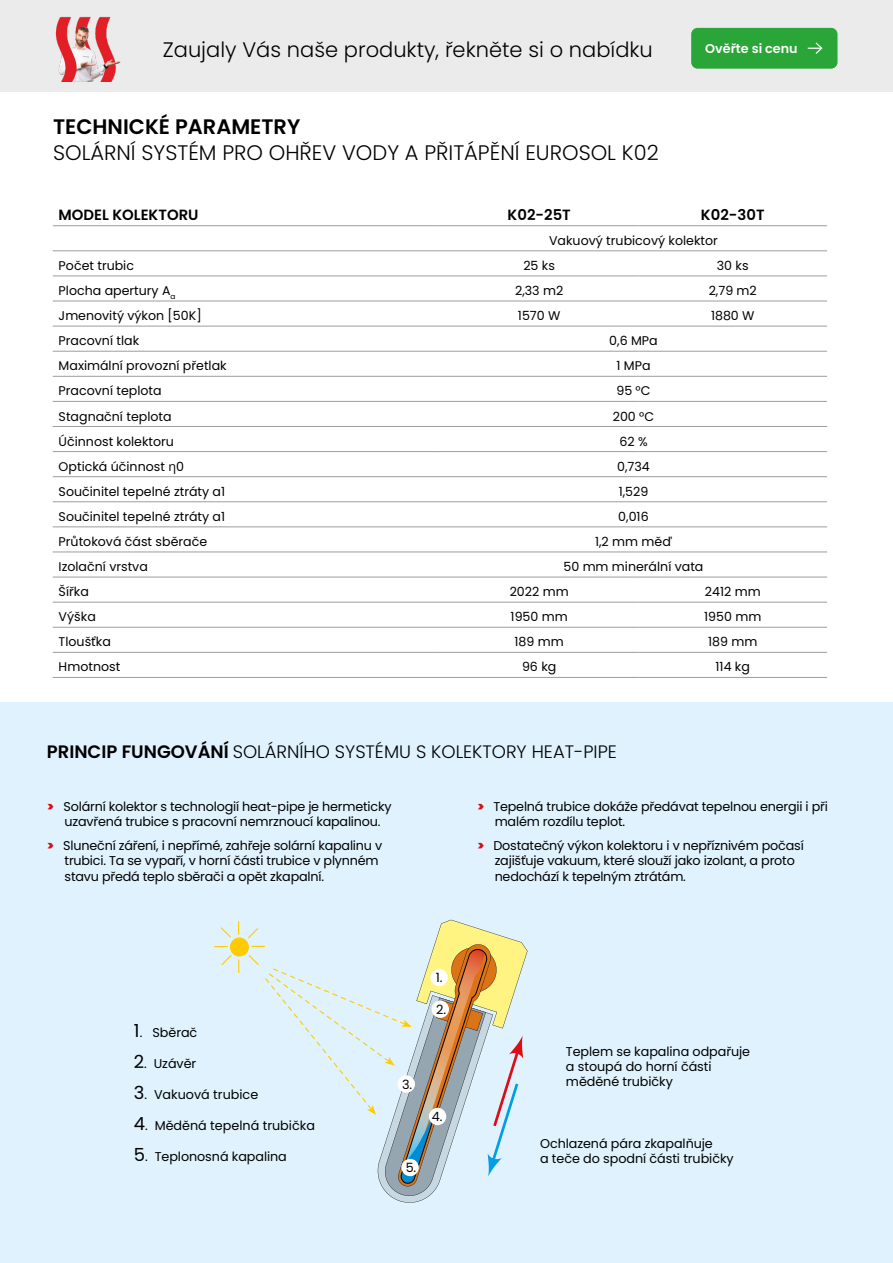
<style>
.page{position:relative;width:893px;height:1263px;background:#fff}
.page>*{position:absolute;margin:0;border:0;box-sizing:border-box;transform-origin:0 0}
.t1{font:300 21px "Poppins";color:#000}
.t2{font:600 21px "Poppins";color:#000}
.t3{font:300 18px "Poppins";color:#000}
.t4{font:600 14.85px "Poppins";color:#000}
.t5{font:12.75px/15.3px "Poppins";letter-spacing:-.015em;color:#000}
.t6{font:600 12.75px "Poppins";color:#fff}
.t7{font:12.6px "Poppins";color:#000}
.s1{font-family:"Open Sans"}
.s2{font-weight:600}
.s3{font-weight:900;color:#dc0d15}
.s4{font-size:18px}
</style>
<div class="page">
<div style="left:0;top:702px;width:893px;height:561px;background:#dff2fd"></div>
<hr style="left:53px;top:225px;width:387px;height:1px;background:#9d9d9c">
<hr style="left:440px;top:225px;width:198px;height:1px;background:#9d9d9c">
<hr style="left:638px;top:225px;width:189px;height:1px;background:#9d9d9c">
<hr style="left:53px;top:250px;width:387px;height:1px;background:#9d9d9c">
<hr style="left:440px;top:250px;width:198px;height:1px;background:#9d9d9c">
<hr style="left:638px;top:250px;width:189px;height:1px;background:#9d9d9c">
<hr style="left:53px;top:276px;width:387px;height:1px;background:#9d9d9c">
<hr style="left:440px;top:276px;width:198px;height:1px;background:#9d9d9c">
<hr style="left:638px;top:276px;width:189px;height:1px;background:#9d9d9c">
<hr style="left:53px;top:301px;width:387px;height:1px;background:#9d9d9c">
<hr style="left:440px;top:301px;width:198px;height:1px;background:#9d9d9c">
<hr style="left:638px;top:301px;width:189px;height:1px;background:#9d9d9c">
<hr style="left:53px;top:326px;width:387px;height:1px;background:#9d9d9c">
<hr style="left:440px;top:326px;width:198px;height:1px;background:#9d9d9c">
<hr style="left:638px;top:326px;width:189px;height:1px;background:#9d9d9c">
<hr style="left:53px;top:351px;width:387px;height:1px;background:#9d9d9c">
<hr style="left:440px;top:351px;width:198px;height:1px;background:#9d9d9c">
<hr style="left:638px;top:351px;width:189px;height:1px;background:#9d9d9c">
<hr style="left:53px;top:376px;width:387px;height:1px;background:#9d9d9c">
<hr style="left:440px;top:376px;width:198px;height:1px;background:#9d9d9c">
<hr style="left:638px;top:376px;width:189px;height:1px;background:#9d9d9c">
<hr style="left:53px;top:401px;width:387px;height:1px;background:#9d9d9c">
<hr style="left:440px;top:401px;width:198px;height:1px;background:#9d9d9c">
<hr style="left:638px;top:401px;width:189px;height:1px;background:#9d9d9c">
<hr style="left:53px;top:426px;width:387px;height:1px;background:#9d9d9c">
<hr style="left:440px;top:426px;width:198px;height:1px;background:#9d9d9c">
<hr style="left:638px;top:426px;width:189px;height:1px;background:#9d9d9c">
<hr style="left:53px;top:451px;width:387px;height:1px;background:#9d9d9c">
<hr style="left:440px;top:451px;width:198px;height:1px;background:#9d9d9c">
<hr style="left:638px;top:451px;width:189px;height:1px;background:#9d9d9c">
<hr style="left:53px;top:476px;width:387px;height:1px;background:#9d9d9c">
<hr style="left:440px;top:476px;width:198px;height:1px;background:#9d9d9c">
<hr style="left:638px;top:476px;width:189px;height:1px;background:#9d9d9c">
<hr style="left:53px;top:501px;width:387px;height:1px;background:#9d9d9c">
<hr style="left:440px;top:501px;width:198px;height:1px;background:#9d9d9c">
<hr style="left:638px;top:501px;width:189px;height:1px;background:#9d9d9c">
<hr style="left:53px;top:526px;width:387px;height:1px;background:#9d9d9c">
<hr style="left:440px;top:526px;width:198px;height:1px;background:#9d9d9c">
<hr style="left:638px;top:526px;width:189px;height:1px;background:#9d9d9c">
<hr style="left:53px;top:552px;width:387px;height:1px;background:#9d9d9c">
<hr style="left:440px;top:552px;width:198px;height:1px;background:#9d9d9c">
<hr style="left:638px;top:552px;width:189px;height:1px;background:#9d9d9c">
<hr style="left:53px;top:577px;width:387px;height:1px;background:#9d9d9c">
<hr style="left:440px;top:577px;width:198px;height:1px;background:#9d9d9c">
<hr style="left:638px;top:577px;width:189px;height:1px;background:#9d9d9c">
<hr style="left:53px;top:602px;width:387px;height:1px;background:#9d9d9c">
<hr style="left:440px;top:602px;width:198px;height:1px;background:#9d9d9c">
<hr style="left:638px;top:602px;width:189px;height:1px;background:#9d9d9c">
<hr style="left:53px;top:627px;width:387px;height:1px;background:#9d9d9c">
<hr style="left:440px;top:627px;width:198px;height:1px;background:#9d9d9c">
<hr style="left:638px;top:627px;width:189px;height:1px;background:#9d9d9c">
<hr style="left:53px;top:652px;width:387px;height:1px;background:#9d9d9c">
<hr style="left:440px;top:652px;width:198px;height:1px;background:#9d9d9c">
<hr style="left:638px;top:652px;width:189px;height:1px;background:#9d9d9c">
<hr style="left:53px;top:677px;width:387px;height:1px;background:#9d9d9c">
<hr style="left:440px;top:677px;width:198px;height:1px;background:#9d9d9c">
<hr style="left:638px;top:677px;width:189px;height:1px;background:#9d9d9c">
<div style="left:230px;top:938px;width:18px;height:18px;background:#fecb04;border-radius:50%"></div>
<div style="left:230px;top:937px;width:19px;height:19px;border:1px solid #fc0;border-radius:50%"></div>
<svg style="left:215px;top:946px;width:12px;height:1px"></svg>
<svg style="left:238px;top:921px;width:1px;height:13px"></svg>
<svg style="left:220px;top:927px;width:11px;height:11px"></svg>
<svg style="left:221px;top:954px;width:18px;height:18px"></svg>
<svg style="left:247px;top:920px;width:280px;height:283px"></svg>
<div style="left:0;top:0;width:893px;height:91px;background:#ebebeb"></div>
<div style="left:691px;top:27px;width:147px;height:42px;background:#2aa537;border-radius:7px"></div>
<div style="left:690px;top:27px;width:149px;height:43px;border:1px solid #ededed;border-radius:7px"></div>
<svg style="left:808px;top:42px;width:15px;height:12px"></svg>
<img style="left:55px;top:16px;width:66px;height:65px">
<h1 class="t1" style="left:163px;top:37px;width:492px">Zaujaly Vás naše produkty, řekněte si o nabídku</h1>
<p class="t6" style="left:705px;top:41px;width:94px">Ověřte si cenu</p>
<h1 class="t2" style="left:53px;top:115px;width:249px">TECHNICKÉ PARAMETRY</h1>
<h1 class="t1" style="left:53px;top:140px;width:607px">SOLÁRNÍ SYSTÉM PRO OHŘEV VODY A PŘITÁPĚNÍ EUROSOL K02</h1>
<p class="t4" style="left:59px;top:206px;width:141px">MODEL KOLEKTORU</p>
<p class="t4" style="left:508px;top:206px;width:65px">K02-25T</p>
<p class="t4" style="left:701px;top:206px;width:65px">K02-30T</p>
<p class="t7" style="left:549px;top:233px;width:170px">Vakuový trubicový kolektor</p>
<p class="t7" style="left:59px;top:258px;width:77px">Počet trubic</p>
<p class="t7" style="left:523px;top:258px;width:33px">25 ks</p>
<p class="t7" style="left:717px;top:258px;width:33px">30 ks</p>
<p class="t7" style="left:59px;top:283px;width:118px">Plocha apertury A<sub>a</sub></p>
<p class="t7" style="left:515px;top:283px;width:50px">2,33 m2</p>
<p class="t7" style="left:709px;top:283px;width:50px">2,79 m2</p>
<p class="t7" style="left:59px;top:308px;width:145px">Jmenovitý výkon [50K]</p>
<p class="t7" style="left:518px;top:308px;width:44px">1570 W</p>
<p class="t7" style="left:711px;top:308px;width:45px">1880 W</p>
<p class="t7" style="left:59px;top:334px;width:82px">Pracovní tlak</p>
<p class="t7" style="left:609px;top:334px;width:50px">0,6 MPa</p>
<p class="t7" style="left:59px;top:359px;width:170px">Maximální provozní přetlak</p>
<p class="t7" style="left:616px;top:359px;width:36px">1 MPa</p>
<p class="t7" style="left:59px;top:384px;width:105px">Pracovní teplota</p>
<p class="t7" style="left:616px;top:384px;width:36px">95 °C</p>
<p class="t7" style="left:59px;top:409px;width:114px">Stagnační teplota</p>
<p class="t7" style="left:613px;top:409px;width:43px">200 °C</p>
<p class="t7" style="left:59px;top:434px;width:117px">Účinnost kolektoru</p>
<p class="t7" style="left:619px;top:434px;width:30px">62 %</p>
<p class="t7" style="left:59px;top:459px;width:127px">Optická účinnost <span class="s1">η</span>0</p>
<p class="t7" style="left:617px;top:459px;width:34px">0,734</p>
<p class="t7" style="left:59px;top:484px;width:168px">Součinitel tepelné ztráty a1</p>
<p class="t7" style="left:619px;top:484px;width:31px">1,529</p>
<p class="t7" style="left:59px;top:509px;width:168px">Součinitel tepelné ztráty a1</p>
<p class="t7" style="left:618px;top:509px;width:32px">0,016</p>
<p class="t7" style="left:59px;top:534px;width:150px">Průtoková část sběrače</p>
<p class="t7" style="left:595px;top:534px;width:78px">1,2 mm měď</p>
<p class="t7" style="left:59px;top:559px;width:91px">Izolační vrstva</p>
<p class="t7" style="left:563px;top:559px;width:142px">50 mm minerální vata</p>
<p class="t7" style="left:59px;top:584px;width:32px">Šířka</p>
<p class="t7" style="left:510px;top:584px;width:60px">2022 mm</p>
<p class="t7" style="left:705px;top:584px;width:57px">2412 mm</p>
<p class="t7" style="left:59px;top:609px;width:39px">Výška</p>
<p class="t7" style="left:511px;top:609px;width:59px">1950 mm</p>
<p class="t7" style="left:704px;top:609px;width:59px">1950 mm</p>
<p class="t7" style="left:59px;top:635px;width:54px">Tloušťka</p>
<p class="t7" style="left:515px;top:635px;width:51px">189 mm</p>
<p class="t7" style="left:708px;top:635px;width:51px">189 mm</p>
<p class="t7" style="left:59px;top:660px;width:63px">Hmotnost</p>
<p class="t7" style="left:522px;top:660px;width:36px">96 kg</p>
<p class="t7" style="left:716px;top:660px;width:36px">114 kg</p>
<h2 class="t3" style="left:47px;top:741px;width:571px"><span class="s2">PRINCIP FUNGOVÁNÍ</span> SOLÁRNÍHO SYSTÉMU S KOLEKTORY HEAT-PIPE</h2>
<p class="t5" style="left:48px;top:799px;width:346px;text-align:center"><span class="s3">&gt;</span> Solární kolektor s technologií heat-pipe je hermeticky uzavřená trubice s pracovní nemrznoucí kapalinou.</p>
<p class="t5" style="left:65px;top:838px;width:319px;text-indent:-17px"><span class="s3">&gt;</span> Sluneční záření, i nepřímé, zahřeje solární kapalinu v trubici. Ta se vypaří, v horní části trubice v plynném stavu předá teplo sběrači a opět zkapalní.</p>
<p class="t5" style="left:495px;top:799px;width:335px;text-indent:-17px"><span class="s3">&gt;</span> Tepelná trubice dokáže předávat tepelnou energii i při malém rozdílu teplot.</p>
<p class="t5" style="left:495px;top:838px;width:311px;text-indent:-17px"><span class="s3">&gt;</span> Dostatečný výkon kolektoru i v nepříznivém počasí zajišťuje vakuum, které slouží jako izolant, a proto nedochází k tepelným ztrátám.</p>
<p class="t5" style="left:436px;top:970px;width:8px">1.</p>
<p class="t5" style="left:436px;top:1002px;width:11px">2.</p>
<p class="t5" style="left:134px;top:1025px;width:65px"><span class="s4">1</span>. Sběrač</p>
<p class="t5" style="left:134px;top:1056px;width:64px"><span class="s4">2</span>. Uzávěr</p>
<p class="t5" style="left:134px;top:1087px;width:126px"><span class="s4">3</span>. Vakuová trubice</p>
<p class="t5" style="left:134px;top:1118px;width:183px"><span class="s4">4</span>. Měděná tepelná trubička</p>
<p class="t5" style="left:134px;top:1149px;width:154px"><span class="s4">5</span>. Teplonosná kapalina</p>
<p class="t5" style="left:540px;top:1135px;width:195px">Ochlazená pára zkapalňuje<br>a teče do spodní části trubičky</p>
<p class="t5" style="left:566px;top:1043px;width:186px">Teplem se kapalina odpařuje a stoupá do horní části měděné trubičky</p>
<p class="t5" style="left:402px;top:1076px;width:12px">3.</p>
<p class="t5" style="left:432px;top:1109px;width:12px">4.</p>
<p class="t5" style="left:406px;top:1160px;width:12px">5.</p>
</div>
